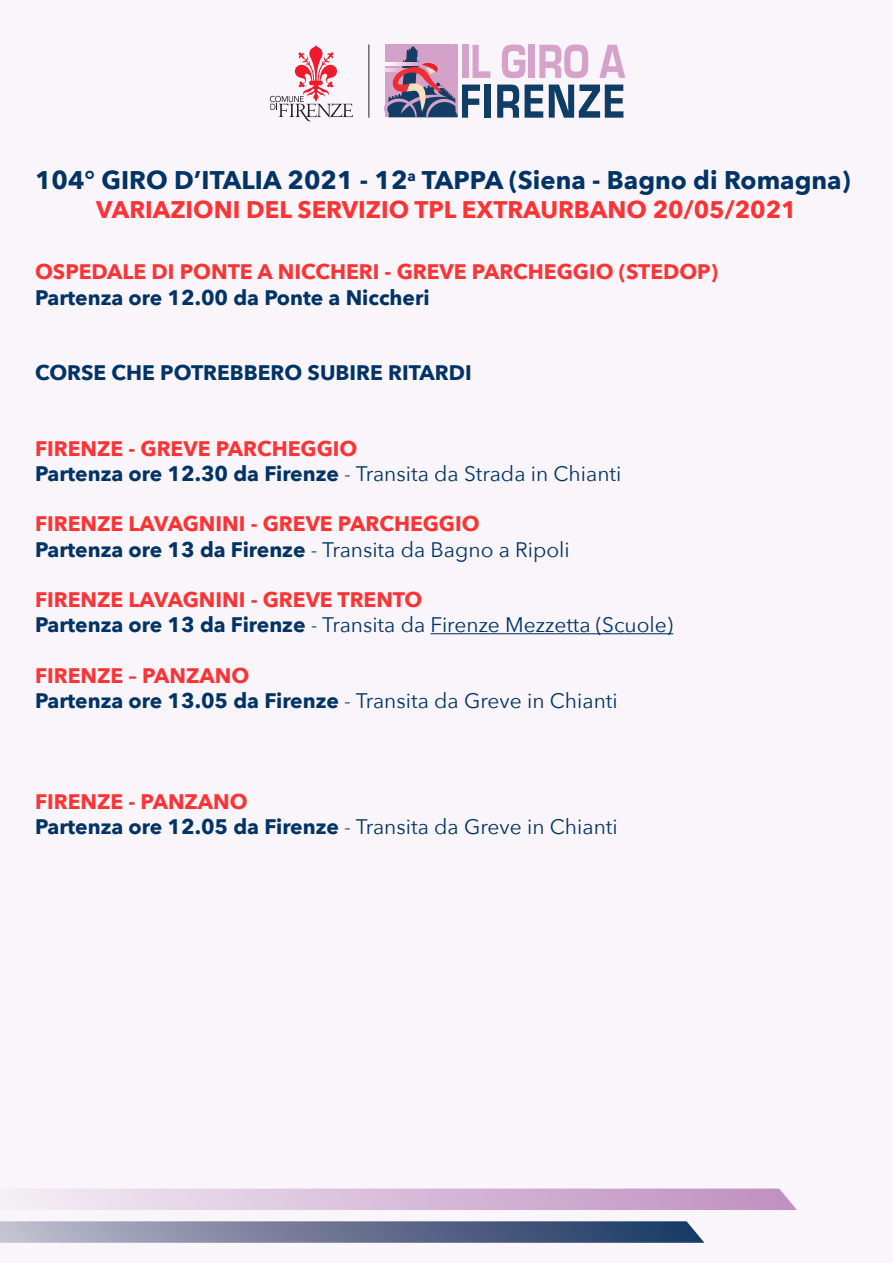
<style>
.page{position:relative;width:893px;height:1263px;background:#faf5fa}
.page>*{position:absolute;margin:0;border:0;box-sizing:border-box;transform-origin:0 0}
.t1{font:700 25.5px "Avenir Next";color:#036}
.t2{font:700 24px "Avenir Next";color:#f33}
.t3{font:700 21px "Avenir Next";color:#036}
.t4{font:700 21px "Avenir Next";color:#f33}
.t5{font:21px "Avenir Next";color:#036}
.s1{font-weight:700}
.s2{font-weight:400}
</style>
<div class="page">
<svg style="left:26px;top:1188px;width:771px;height:22px;background:#d9beda"></svg>
<svg style="left:0;top:1221px;width:704px;height:22px;background:#707b98"></svg>
<svg style="left:502px;top:45px;width:23px;height:33px"></svg>
<div style="left:529px;top:45px;width:6px;height:33px;background:#d5a2c9"></div>
<svg style="left:539px;top:45px;width:49px;height:33px"></svg>
<svg style="left:599px;top:45px;width:26px;height:33px"></svg>
<svg style="left:385px;top:45px;width:105px;height:73px"></svg>
<div style="left:485px;top:85px;width:6px;height:33px;background:#103d65"></div>
<svg style="left:497px;top:85px;width:22px;height:33px"></svg>
<svg style="left:525px;top:85px;width:18px;height:33px"></svg>
<svg style="left:549px;top:85px;width:74px;height:33px"></svg>
<svg style="left:270px;top:45px;width:83px;height:76px"></svg>
<hr style="left:369px;top:45px;width:1px;height:73px;background:#231f20">
<hr style="left:431px;top:633px;width:242px;height:1px;background:#036">
<p class="t1" style="left:35px;top:158px;width:817px">104° GIRO D’ITALIA 2021 - 12<sup>a</sup> TAPPA (Siena - Bagno di Romagna)</p>
<p class="t2" style="left:96px;top:189px;width:702px">VARIAZIONI DEL SERVIZIO TPL EXTRAURBANO 20/05/2021</p>
<p class="t4" style="left:35px;top:254px;width:684px">OSPEDALE DI PONTE A NICCHERI - GREVE PARCHEGGIO (STEDOP)</p>
<p class="t3" style="left:35px;top:279px;width:396px">Partenza ore 12.00 da Ponte a Niccheri</p>
<p class="t3" style="left:35px;top:355px;width:438px">CORSE CHE POTREBBERO SUBIRE RITARDI</p>
<p class="t4" style="left:35px;top:430px;width:324px">FIRENZE - GREVE PARCHEGGIO</p>
<p class="t5" style="left:35px;top:456px;width:588px"><span class="s1">Partenza ore 12.30 da Firenze</span> - Transita da Strada in Chianti</p>
<p class="t4" style="left:35px;top:506px;width:446px">FIRENZE LAVAGNINI - GREVE PARCHEGGIO</p>
<p class="t5" style="left:35px;top:531px;width:536px"><span class="s1">Partenza ore 13 da Firenze</span> - Transita da Bagno a Ripoli</p>
<p class="t4" style="left:35px;top:581px;width:389px">FIRENZE LAVAGNINI - GREVE TRENTO</p>
<p class="t5" style="left:35px;top:607px;width:640px"><span class="s1">Partenza ore 13 da Firenze</span> - Transita da Firenze Mezzetta (Scuole)</p>
<p class="t4" style="left:35px;top:657px;width:216px">FIRENZE – PANZANO</p>
<p class="t3" style="left:35px;top:682px;width:584px">Partenza ore 13.05 da Firenze <span class="s2">- Transita da Greve in Chianti</span></p>
<p class="t4" style="left:35px;top:783px;width:214px">FIRENZE - PANZANO</p>
<p class="t3" style="left:35px;top:808px;width:584px">Partenza ore 12.05 da Firenze <span class="s2">- Transita da Greve in Chianti</span></p>
</div>
